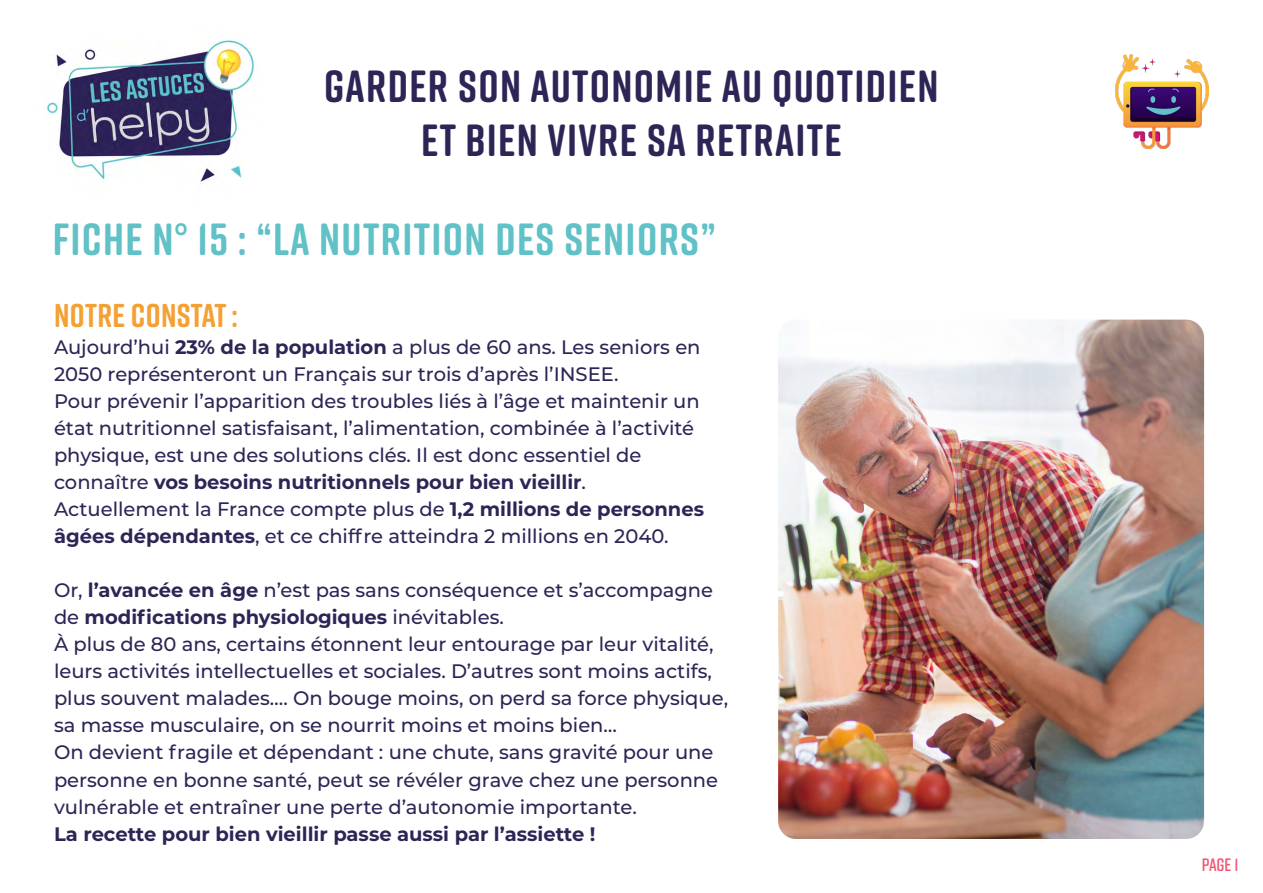
<style>
.page{position:relative;width:1263px;height:893px;background:#fff}
.page>*{position:absolute;margin:0;border:0;box-sizing:border-box;transform-origin:0 0}
.t1{font:700 45px/54px "Rift Soft";letter-spacing:.03em;color:#2f2456;text-align:center}
.t2{font:700 45px "Rift Soft";letter-spacing:.03em;color:#60c1c7}
.t3{font:700 33px "Rift Soft";letter-spacing:.01em;color:#f3a134}
.t4{font:500 19.5px/27px "Montserrat";color:#2f2456}
.t5{font:700 19.5px "Montserrat";color:#2f2456}
.t6{font:600 18px "Rift Soft";color:#f05773}
.s1{font-weight:700}
</style>
<div class="page">
<img style="left:46px;top:40px;width:208px;height:142px">
<img style="left:1116px;top:54px;width:93px;height:94px">
<img style="left:778px;top:320px;width:426px;height:519px">
<h1 class="t1" style="left:324px;top:58px;width:616px">GARDER SON AUTONOMIE AU QUOTIDIEN<br>ET BIEN VIVRE SA RETRAITE</h1>
<h1 class="t2" style="left:53px;top:207px;width:665px">FICHE N° 15 : “LA NUTRITION DES SENIORS”</h1>
<h2 class="t3" style="left:54px;top:292px;width:185px">NOTRE CONSTAT :</h2>
<p class="t4" style="left:54px;top:333px;width:652px">Aujourd’hui <span class="s1">23% de la population</span> a plus de 60 ans. Les seniors en 2050 représenteront un Français sur trois d’après l’INSEE.<br>Pour prévenir l’apparition des troubles liés à l’âge et maintenir un état nutritionnel satisfaisant, l’alimentation, combinée à l’activité physique, est une des solutions clés. Il est donc essentiel de connaître <span class="s1">vos besoins nutritionnels pour bien vieillir</span>.<br>Actuellement la France compte plus de <span class="s1">1,2 millions de personnes âgées dépendantes</span>, et ce chiffre atteindra 2 millions en 2040.</p>
<p class="t4" style="left:54px;top:576px;width:676px">Or, <span class="s1">l’avancée en âge</span> n’est pas sans conséquence et s’accompagne de <span class="s1">modifications physiologiques</span> inévitables.<br>À plus de 80 ans, certains étonnent leur entourage par leur vitalité, leurs activités intellectuelles et sociales. D’autres sont moins actifs, plus souvent malades…. On bouge moins, on perd sa force physique, sa masse musculaire, on se nourrit moins et moins bien…<br>On devient fragile et dépendant : une chute, sans gravité pour une personne en bonne santé, peut se révéler grave chez une personne vulnérable et entraîner une perte d’autonomie importante.</p>
<p class="t5" style="left:54px;top:819px;width:543px">La recette pour bien vieillir passe aussi par l’assiette !</p>
<p class="t6" style="left:1202px;top:852px;width:38px">Page 1</p>
</div>
